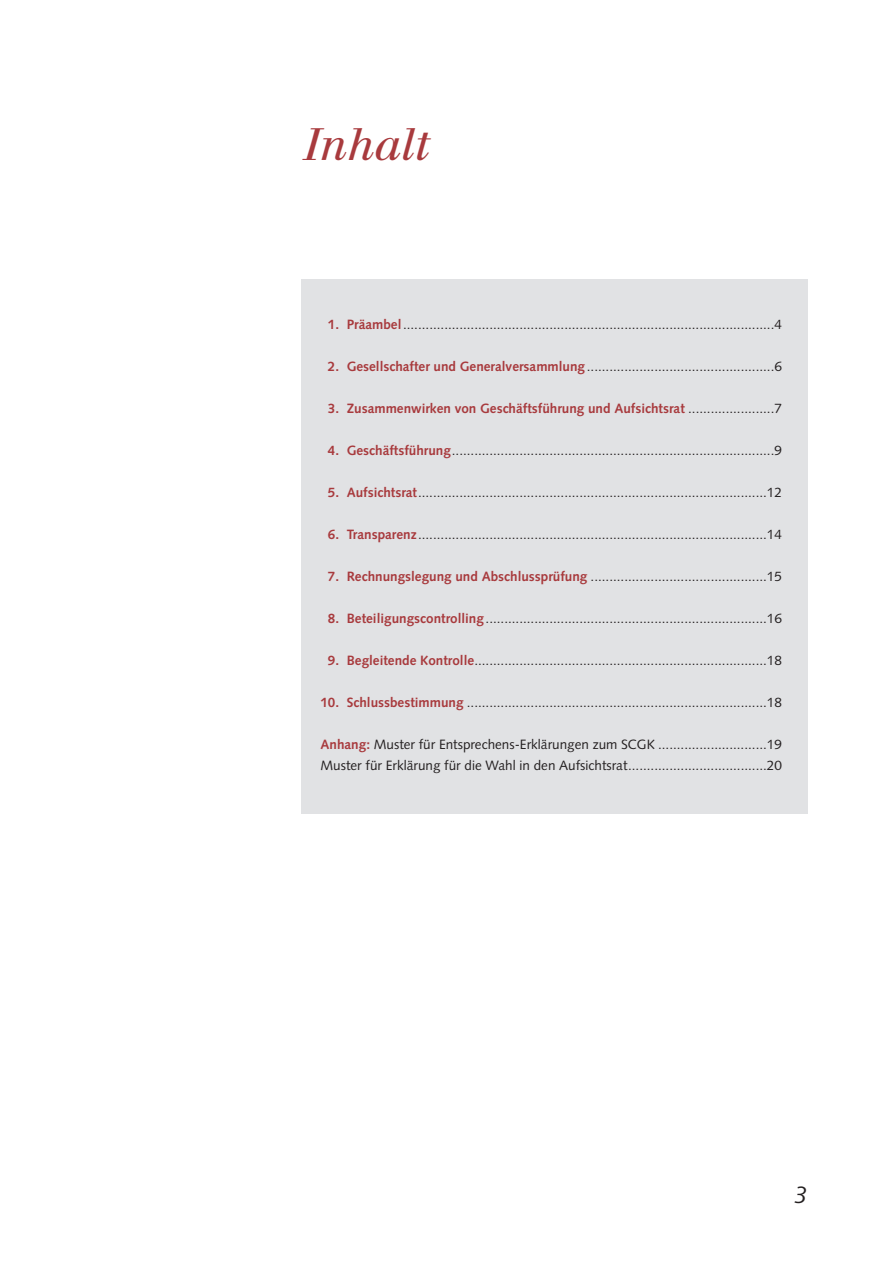
<style>
.page{position:relative;width:893px;height:1263px;background:#fff}
.page>*{position:absolute;margin:0;border:0;box-sizing:border-box;transform-origin:0 0}
.t1{font:italic 45px "Walbaum";color:#a83a3d}
.t2{font:italic 24px "Syntax";color:#231f20}
.t3{font:13.5px/21px "Syntax";color:#231f20}
.t4{font:700 13.5px "Syntax";color:#a83a3d}
.s1{font-weight:700;color:#a83a3d}
.s2{font-weight:400;color:#231f20}
</style>
<div class="page">
<div style="left:302px;top:279px;width:506px;height:535px;background:#e1e2e4"></div>
<h1 class="t1" style="left:302px;top:128px;width:127px">Inhalt</h1>
<p class="t3" style="left:328px;top:315px;width:455px"><span class="s1">1. Präambel</span>...................................................................................................4</p>
<p class="t3" style="left:328px;top:357px;width:455px"><span class="s1">2. Gesellschafter und Generalversammlung</span>..................................................6</p>
<p class="t4" style="left:328px;top:403px;width:455px">3. Zusammenwirken von Geschäftsführung und Aufsichtsrat <span class="s2">.......................7</span></p>
<p class="t3" style="left:328px;top:441px;width:455px"><span class="s1">4. Geschäftsführung</span>......................................................................................9</p>
<p class="t3" style="left:328px;top:483px;width:455px"><span class="s1">5. Aufsichtsrat</span>.............................................................................................12</p>
<p class="t3" style="left:328px;top:525px;width:455px"><span class="s1">6. Transparenz</span>.............................................................................................14</p>
<p class="t3" style="left:328px;top:567px;width:455px"><span class="s1">7. Rechnungslegung und Abschlussprüfung</span> ...............................................15</p>
<p class="t3" style="left:328px;top:609px;width:455px"><span class="s1">8. Beteiligungscontrolling</span>...........................................................................16</p>
<p class="t3" style="left:328px;top:651px;width:455px"><span class="s1">9. Begleitende Kontrolle</span>..............................................................................18</p>
<p class="t3" style="left:320px;top:693px;width:463px"><span class="s1">10. Schlussbestimmung</span> ................................................................................18</p>
<p class="t3" style="left:321px;top:735px;width:463px"><span class="s1">Anhang:</span> Muster für Entsprechens-Erklärungen zum SCGK .............................19<br>Muster für Erklärung für die Wahl in den Aufsichtsrat.....................................20</p>
<h2 class="t2" style="left:795px;top:1185px;width:15px">3</h2>
</div>
